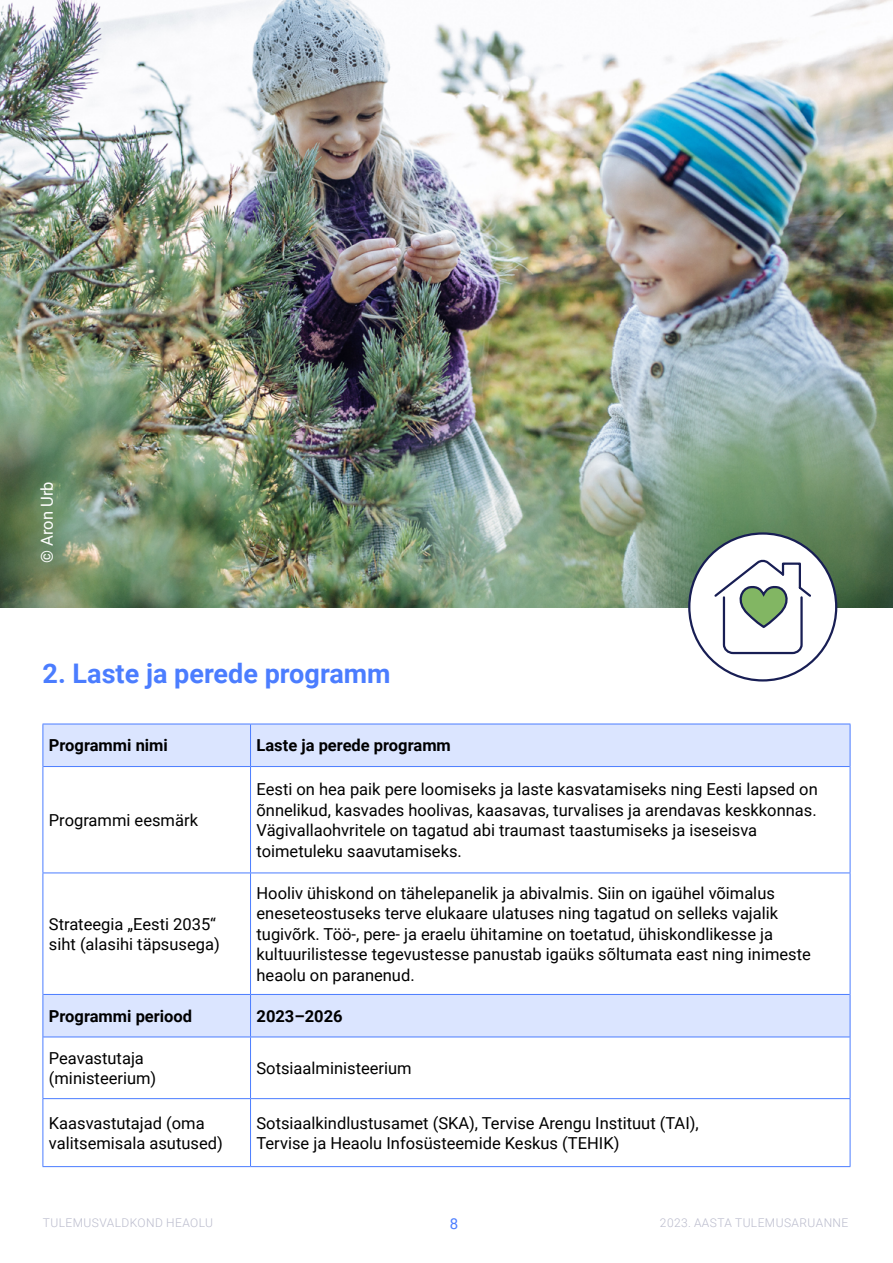
<style>
.page{position:relative;width:893px;height:1263px;background:#fff}
.page>*{position:absolute;margin:0;border:0;box-sizing:border-box;transform-origin:0 0}
.t1{font:700 27px "Roboto";color:#4b7dff}
.t2{font:16.5px/20.4px "Roboto";color:#000}
.t3{font:700 16.5px "Roboto";color:#000}
.t4{font:16.5px "Roboto";color:#fff}
.t5{font:15px "Roboto";color:#4b7dff}
.t6{font:300 12px "Roboto";letter-spacing:.035em;color:#babbcc}
</style>
<div class="page">
<svg style="left:44px;top:725px;width:806px;height:311px"></svg>
<hr style="left:250px;top:724px;width:1px;height:42px;background:#4b7dff">
<hr style="left:43px;top:766px;width:1px;height:106px;background:#4b7dff">
<hr style="left:250px;top:767px;width:1px;height:105px;background:#4b7dff">
<hr style="left:850px;top:766px;width:1px;height:106px;background:#4b7dff">
<hr style="left:43px;top:872px;width:208px;height:1px;background:#4b7dff">
<hr style="left:43px;top:873px;width:1px;height:121px;background:#4b7dff">
<hr style="left:251px;top:872px;width:599px;height:1px;background:#4b7dff">
<hr style="left:250px;top:873px;width:1px;height:121px;background:#4b7dff">
<hr style="left:850px;top:873px;width:1px;height:121px;background:#4b7dff">
<hr style="left:250px;top:995px;width:1px;height:41px;background:#4b7dff">
<hr style="left:43px;top:1037px;width:1px;height:61px;background:#4b7dff">
<hr style="left:250px;top:1037px;width:1px;height:61px;background:#4b7dff">
<hr style="left:850px;top:1037px;width:1px;height:61px;background:#4b7dff">
<hr style="left:43px;top:1098px;width:208px;height:1px;background:#4b7dff">
<hr style="left:43px;top:1099px;width:1px;height:67px;background:#4b7dff">
<hr style="left:251px;top:1098px;width:599px;height:1px;background:#4b7dff">
<hr style="left:250px;top:1099px;width:1px;height:67px;background:#4b7dff">
<hr style="left:850px;top:1099px;width:1px;height:67px;background:#4b7dff">
<hr style="left:43px;top:1166px;width:208px;height:1px;background:#4b7dff">
<hr style="left:251px;top:1166px;width:599px;height:1px;background:#4b7dff">
<hr style="left:43px;top:724px;width:208px;height:1px;background:#4b7dff">
<hr style="left:251px;top:724px;width:599px;height:1px;background:#4b7dff">
<hr style="left:43px;top:766px;width:208px;height:1px;background:#4b7dff">
<hr style="left:251px;top:766px;width:599px;height:1px;background:#4b7dff">
<hr style="left:43px;top:724px;width:1px;height:42px;background:#4b7dff">
<hr style="left:850px;top:724px;width:1px;height:42px;background:#4b7dff">
<hr style="left:43px;top:994px;width:208px;height:1px;background:#4b7dff">
<hr style="left:251px;top:994px;width:599px;height:1px;background:#4b7dff">
<hr style="left:43px;top:1036px;width:208px;height:1px;background:#4b7dff">
<hr style="left:251px;top:1036px;width:599px;height:1px;background:#4b7dff">
<hr style="left:43px;top:994px;width:1px;height:43px;background:#4b7dff">
<hr style="left:850px;top:994px;width:1px;height:43px;background:#4b7dff">
<img style="left:0;top:0;width:893px;height:608px">
<svg style="left:687px;top:531px;width:151px;height:151px"></svg>
<p class="t4" style="left:35px;top:563px;width:83px;rotate:-90deg">© Aron Urb</p>
<h1 class="t1" style="left:43px;top:655px;width:350px">2. Laste ja perede programm</h1>
<p class="t3" style="left:49px;top:734px;width:121px">Programmi nimi</p>
<p class="t3" style="left:257px;top:734px;width:196px">Laste ja perede programm</p>
<p class="t2" style="left:49px;top:809px;width:151px">Programmi eesmärk</p>
<p class="t2" style="left:49px;top:913px;width:172px">Strateegia „Eesti 2035“ siht (alasihi täpsusega)</p>
<p class="t2" style="left:257px;top:779px;width:563px">Eesti on hea paik pere loomiseks ja laste kasvatamiseks ning Eesti lapsed on õnnelikud, kasvades hoolivas, kaasavas, turvalises ja arendavas keskkonnas.<br>Vägivallaohvritele on tagatud abi traumast taastumiseks ja iseseisva toimetuleku saavutamiseks.</p>
<p class="t2" style="left:257px;top:882px;width:556px">Hooliv ühiskond on tähelepanelik ja abivalmis. Siin on igaühel võimalus eneseteostuseks terve elukaare ulatuses ning tagatud on selleks vajalik tugivõrk. Töö-, pere- ja eraelu ühitamine on toetatud, ühiskondlikesse ja kultuurilistesse tegevustesse panustab igaüks sõltumata east ning inimeste heaolu on paranenud.</p>
<p class="t3" style="left:49px;top:1004px;width:145px">Programmi periood</p>
<p class="t3" style="left:257px;top:1004px;width:88px">2023–2026</p>
<p class="t2" style="left:49px;top:1047px;width:109px">Peavastutaja (ministeerium)</p>
<p class="t2" style="left:257px;top:1057px;width:157px">Sotsiaalministeerium</p>
<p class="t2" style="left:49px;top:1112px;width:175px">Kaasvastutajad (oma valitsemisala asutused)</p>
<p class="t2" style="left:257px;top:1112px;width:444px">Sotsiaalkindlustusamet (SKA), Tervise Arengu Instituut (TAI),<br>Tervise ja Heaolu Infosüsteemide Keskus (TEHIK)</p>
<p class="t6" style="left:43px;top:1214px;width:172px">TULEMUSVALDKOND HEAOLU</p>
<p class="t5" style="left:450px;top:1213px;width:10px">8</p>
<p class="t6" style="left:660px;top:1214px;width:190px">2023. AASTA TULEMUSARUANNE</p>
</div>
